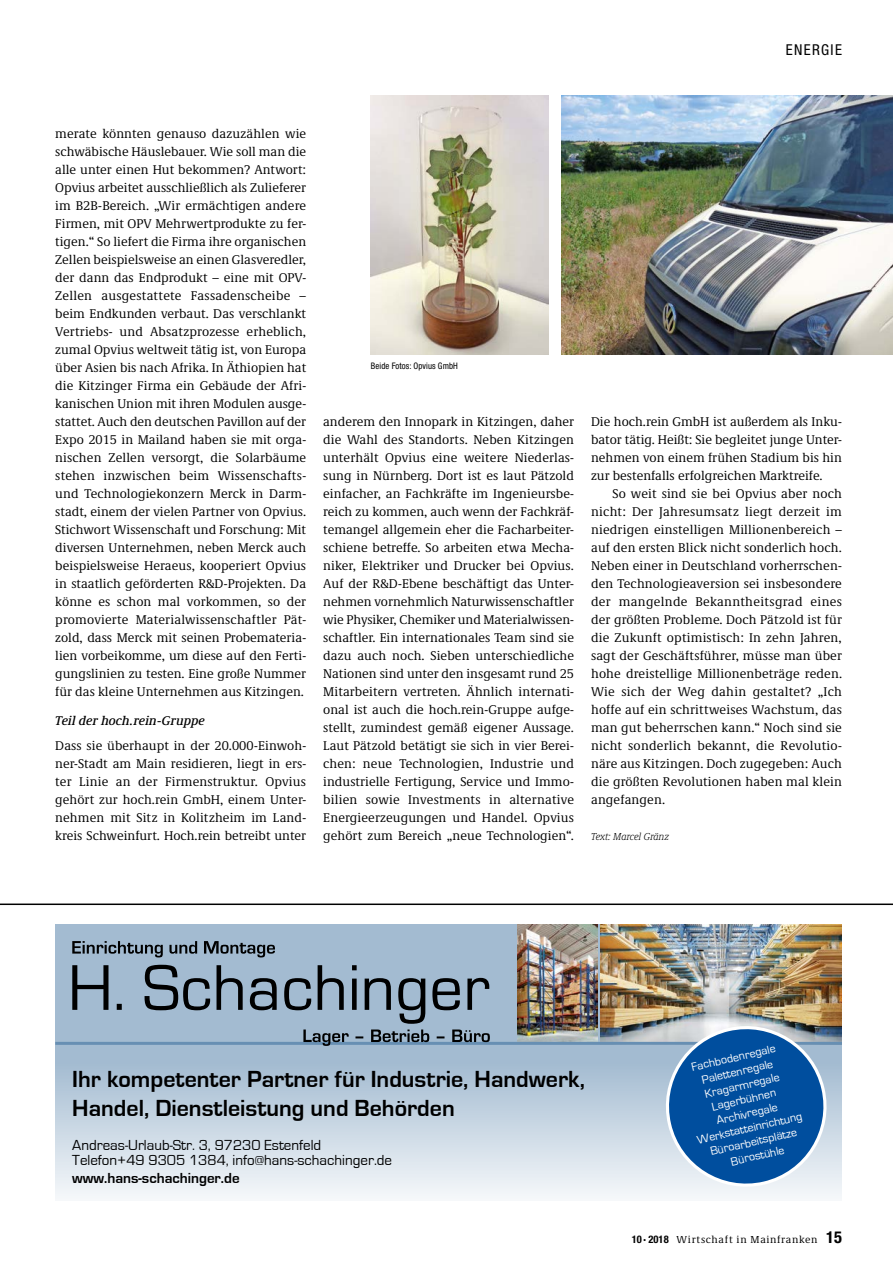
<style>
.page{position:relative;width:893px;height:1263px;background:#fff}
.page>*{position:absolute;margin:0;border:0;box-sizing:border-box;transform-origin:0 0}
.t1{font:700 24px/28.8px "Eurostile";color:#000}
.t2{font:15px/15px "Eurostile";color:#000}
.t3{font:700 15px "Eurostile";color:#000}
.t4{font:condensed 15px "Helvetica Neue LT Std";letter-spacing:.09em;color:#000}
.t5{font:13.2px/18px "Demos Next Pro";color:#000;text-align:justify}
.t6{font:italic 500 13.2px "Demos Next Pro";color:#000}
.t7{font:12px/14.4px "Eurostile";color:#fff;text-align:center}
.t8{font:10.5px "Demos Next Pro";letter-spacing:.06em;color:#000}
.t9{font:italic 300 10.5px "Demos Next Pro";letter-spacing:-.01em;color:#000}
.t10{font:condensed 9px "Helvetica Neue LT Std";letter-spacing:.01em;color:#000}
.s1{font-family:"Helvetica Neue LT Std";font-weight:700;font-stretch:condensed}
.s2{font-family:"Helvetica Neue LT Std";font-weight:700;font-stretch:condensed;font-size:16.5px}
</style>
<div class="page">
<img style="left:561px;top:96px;width:332px;height:258px">
<img style="left:371px;top:96px;width:178px;height:258px">
<svg style="left:55px;top:924px;width:787px;height:274px;background:#c1d1df"></svg>
<img style="left:518px;top:924px;width:80px;height:118px">
<img style="left:600px;top:924px;width:242px;height:118px">
<hr style="left:55px;top:1042px;width:787px;height:3px;background:#678fb3">
<svg style="left:660px;top:1020px;width:173px;height:173px;background:#4d81b6"></svg>
<svg style="left:72px;top:965px;width:418px;height:81px;background:#859aad"></svg>
<svg style="left:72px;top:941px;width:203px;height:16px;background:#718291"></svg>
<hr style="left:0;top:903px;width:893px;height:2px;background:#000">
<p class="t4" style="left:786px;top:41px;width:58px">ENERGIE</p>
<p class="t5" style="left:55px;top:124px;width:252px">merate könnten genauso dazuzählen wie schwäbische Häuslebauer. Wie soll man die alle unter einen Hut bekommen? Antwort:<br>Opvius arbeitet ausschließlich als Zulieferer im B2B-Bereich. „Wir ermächtigen andere Firmen, mit OPV Mehrwertprodukte zu fer&shy;tigen.“ So liefert die Firma ihre organischen Zellen beispielsweise an einen Glasveredler, der dann das Endprodukt – eine mit OPV-Zellen ausgestattete Fassadenscheibe – beim Endkunden verbaut. Das verschlankt Vertriebs- und Absatzprozesse erheblich, zumal Opvius weltweit tätig ist, von Europa über Asien bis nach Afrika. In Äthiopien hat die Kitzinger Firma ein Gebäude der Afri&shy;kanischen Union mit ihren Modulen ausge&shy;stattet. Auch den deutschen Pavillon auf der Expo 2015 in Mailand haben sie mit orga&shy;nischen Zellen versorgt, die Solarbäume stehen inzwischen beim Wissenschafts&shy;und Technologiekonzern Merck in Darm&shy;stadt, einem der vielen Partner von Opvius.<br>Stichwort Wissenschaft und Forschung: Mit diversen Unternehmen, neben Merck auch beispielsweise Heraeus, kooperiert Opvius in staatlich geförderten R&amp;D-Projekten. Da könne es schon mal vorkommen, so der promovierte Materialwissenschaftler Pät&shy;zold, dass Merck mit seinen Probemateria&shy;lien vorbeikomme, um diese auf den Ferti&shy;gungslinien zu testen. Eine große Nummer für das kleine Unternehmen aus Kitzingen.</p>
<p class="t6" style="left:55px;top:712px;width:151px">Teil der hoch.rein-Gruppe</p>
<p class="t5" style="left:55px;top:736px;width:252px">Dass sie überhaupt in der 20.000-Einwoh&shy;ner-Stadt am Main residieren, liegt in ers&shy;ter Linie an der Firmenstruktur. Opvius gehört zur hoch.rein GmbH, einem Unter&shy;nehmen mit Sitz in Kolitzheim im Land&shy;kreis Schweinfurt. Hoch.rein betreibt unter</p>
<p class="t10" style="left:371px;top:361px;width:88px">Beide Fotos: Opvius GmbH</p>
<p class="t5" style="left:323px;top:412px;width:253px">anderem den Innopark in Kitzingen, daher die Wahl des Standorts. Neben Kitzingen unterhält Opvius eine weitere Niederlas&shy;sung in Nürnberg. Dort ist es laut Pätzold einfacher, an Fachkräfte im Ingenieursbe&shy;reich zu kommen, auch wenn der Fachkräf&shy;temangel allgemein eher die Facharbeiter&shy;schiene betreffe. So arbeiten etwa Mecha&shy;niker, Elektriker und Drucker bei Opvius.<br>Auf der R&amp;D-Ebene beschäftigt das Unter&shy;nehmen vornehmlich Naturwissenschaftler wie Physiker, Chemiker und Materialwissen&shy;schaftler. Ein internationales Team sind sie dazu auch noch. Sieben unterschiedliche Nationen sind unter den insgesamt rund 25<br>Mitarbeitern vertreten. Ähnlich internati&shy;onal ist auch die hoch.rein-Gruppe aufge&shy;stellt, zumindest gemäß eigener Aussage.<br>Laut Pätzold betätigt sie sich in vier Berei&shy;chen: neue Technologien, Industrie und industrielle Fertigung, Service und Immo&shy;bilien sowie Investments in alternative Energieerzeugungen und Handel. Opvius gehört zum Bereich „neue Technologien“.</p>
<p class="t5" style="left:591px;top:412px;width:252px">Die hoch.rein GmbH ist außerdem als Inku&shy;bator tätig. Heißt: Sie begleitet junge Unter&shy;nehmen von einem frühen Stadium bis hin zur bestenfalls erfolgreichen Marktreife.</p>
<p class="t5" style="left:591px;top:484px;width:253px;text-indent:21px">So weit sind sie bei Opvius aber noch nicht: Der Jahresumsatz liegt derzeit im niedrigen einstelligen Millionenbereich – auf den ersten Blick nicht sonderlich hoch.<br>Neben einer in Deutschland vorherrschen&shy;den Technologieaversion sei insbesondere der mangelnde Bekanntheitsgrad eines der größten Probleme. Doch Pätzold ist für die Zukunft optimistisch: In zehn Jahren, sagt der Geschäftsführer, müsse man über hohe dreistellige Millionenbeträge reden.<br>Wie sich der Weg dahin gestaltet? „Ich hoffe auf ein schrittweises Wachstum, das man gut beherrschen kann.“ Noch sind sie nicht sonderlich bekannt, die Revolutio&shy;näre aus Kitzingen. Doch zugegeben: Auch die größten Revolutionen haben mal klein angefangen.</p>
<p class="t9" style="left:591px;top:830px;width:79px">Text: Marcel Gränz</p>
<h1 class="t1" style="left:72px;top:1065px;width:514px">Ihr kompetenter Partner für Industrie, Handwerk,<br>Handel, Dienstleistung und Behörden</h1>
<p class="t2" style="left:72px;top:1138px;width:321px">Andreas-Urlaub-Str. 3, 97230 Estenfeld<br>Telefon+49 9305 1384, info@hans-schachinger.de</p>
<p class="t3" style="left:72px;top:1170px;width:169px">www.hans-schachinger.de</p>
<p class="t7" style="left:680px;top:1063px;width:109px;rotate:-13deg">Fachbodenregale<br>Palettenregale<br>Kragarmregale<br>Lagerbühnen<br>Archivregale<br>Werkstatteinrichtung<br>Büroarbeitsplätze<br>Bürostühle</p>
<p class="t8" style="left:632px;top:1233px;width:212px"><span class="s1">10 · 2018</span> Wirtschaft in Mainfranken <span class="s2">15</span></p>
</div>
